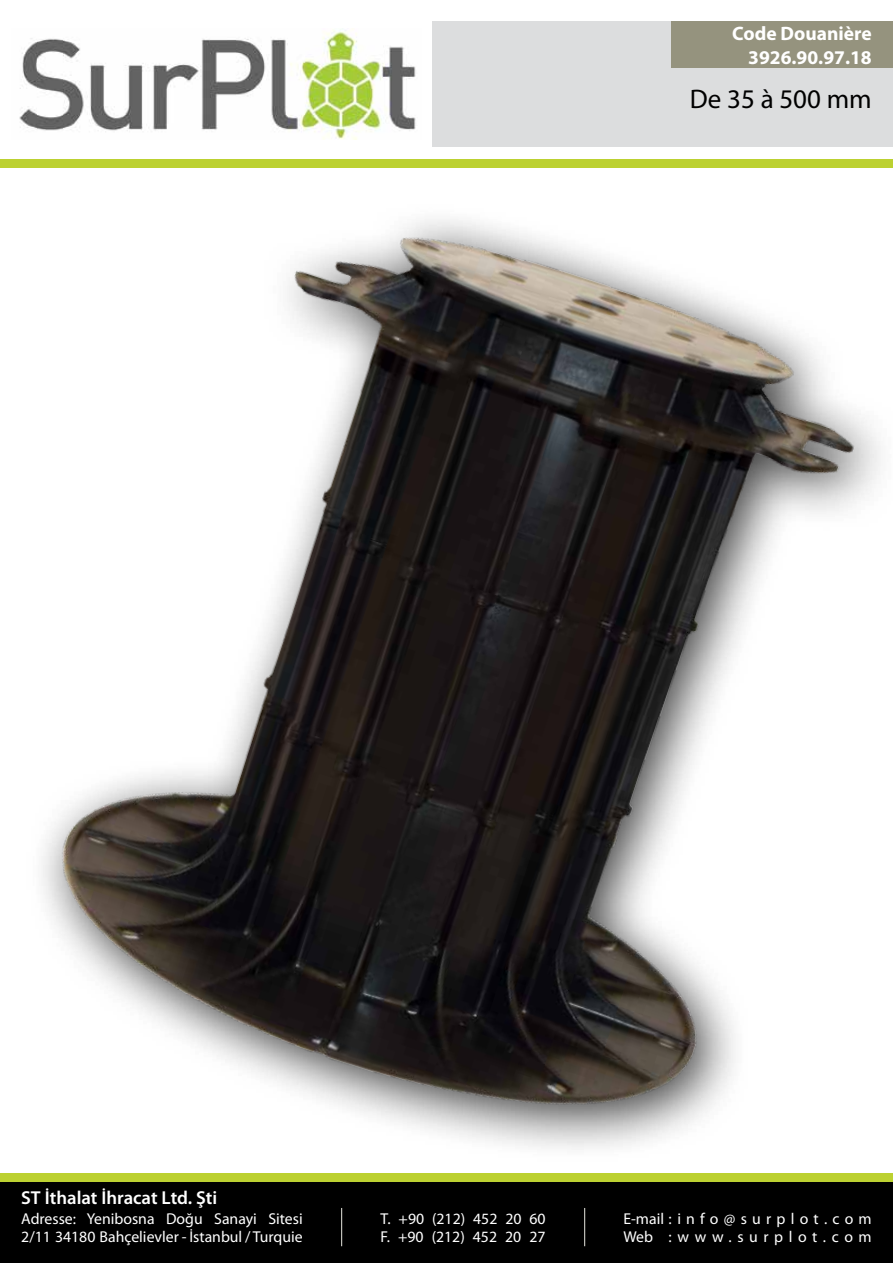
<style>
.page{position:relative;width:893px;height:1263px;background:#fff}
.page>*{position:absolute;margin:0;border:0;box-sizing:border-box;transform-origin:0 0}
.t1{font:27px "Myriad Pro";color:#000}
.t2{font:700 19.5px/23.4px "Myriad Pro";color:#fff;text-align:right}
.t3{font:600 18.75px "Myriad Pro";color:#fff}
.t4{font:15.75px/18px "Myriad Pro";color:#fff}
.t5{font:15.75px/18px "Myriad Pro";letter-spacing:.335em;color:#fff}
</style>
<div class="page">
<div style="left:432px;top:21px;width:461px;height:126px;background:#dcddde"></div>
<div style="left:672px;top:21px;width:221px;height:47px;background:#95937e"></div>
<img style="left:9px;top:159px;width:884px;height:1015px">
<div style="left:0;top:1182px;width:893px;height:81px;background:#000"></div>
<div style="left:0;top:1174px;width:893px;height:8px;background:#bcd131"></div>
<hr style="left:341px;top:1208px;width:1px;height:38px;background:#e7e7df">
<hr style="left:584px;top:1208px;width:1px;height:38px;background:#e7e7df">
<img style="left:19px;top:30px;width:397px;height:109px">
<p class="t2" style="left:732px;top:21px;width:141px">Code Douanière<br>3926.90.97.18</p>
<h1 class="t1" style="left:690px;top:83px;width:183px">De 35 à 500 mm</h1>
<p class="t3" style="left:21px;top:1186px;width:197px">ST İthalat İhracat Ltd. Şti</p>
<p class="t4" style="left:21px;top:1209px;width:283px">Adresse: Yenibosna Doğu Sanayi Sitesi<br>2/11 34180 Bahçelievler - İstanbul / Turquie</p>
<p class="t4" style="left:381px;top:1209px;width:167px">T. +90 (212) 452 20 60<br>F. +90 (212) 452 20 27</p>
<p class="t5" style="left:623px;top:1209px;width:250px">E-mail:info@surplot.com<br>Web :www.surplot.com</p>
</div>
